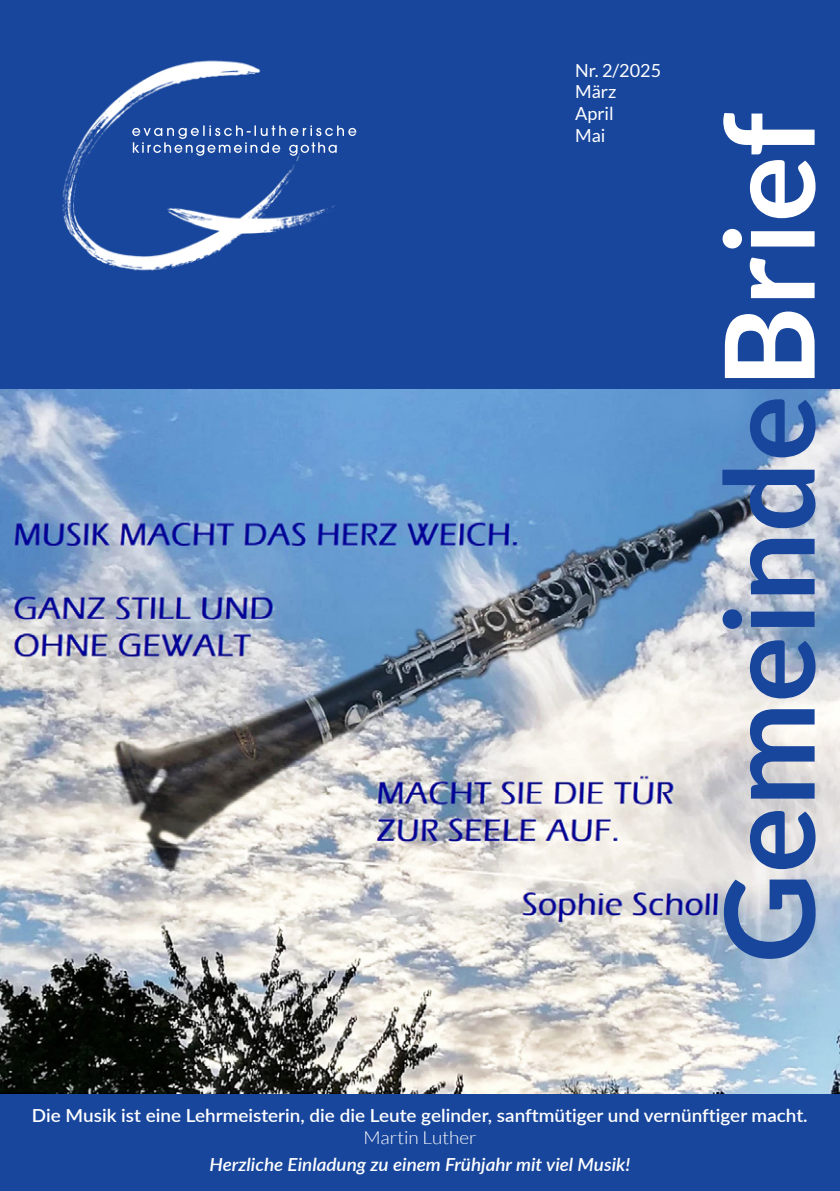
<style>
.page{position:relative;width:840px;height:1191px;background:#fff}
.page>*{position:absolute;margin:0;border:0;box-sizing:border-box;transform-origin:0 0}
.Text_Auflistung{font:700 124px "Lato";color:#18469d}
.Bildunterschrift{font:600 18px "Lato";color:#fff;scale:1.05 1}
.Bildunterschrift-2{font:italic 600 18px "Lato";color:#fff;scale:1.05 1}
.Text_9_10_8{font:18px "Lato";color:#fff}
.Bildunterschrift-3{font:300 18px "Lato";color:#fff;scale:1.05 1}
.s1{color:#fff}
</style>
<div class="page">
<div style="left:0;top:0;width:839px;height:1191px;background:#18469d"></div>
<img style="left:0;top:390px;width:839px;height:703px">
<img style="left:50px;top:47px;width:298px;height:239px">
<svg style="left:132px;top:125px;width:224px;height:31px"></svg>
<p class="Text_9_10_8" style="left:575px;top:60px;width:87px">Nr. 2/2025</p>
<p class="Text_9_10_8" style="left:575px;top:82px;width:43px">März</p>
<p class="Text_9_10_8" style="left:575px;top:104px;width:40px">April</p>
<p class="Text_9_10_8" style="left:575px;top:125px;width:32px">Mai</p>
<p class="Text_Auflistung" style="left:698px;top:962px;width:851px;rotate:-90deg">Gemeinde<span class="s1">Brief</span></p>
<p class="Bildunterschrift" style="left:32px;top:1102px;width:740px">Die Musik ist eine Lehrmeisterin, die die Leute gelinder, sanftmütiger und vernünftiger macht.</p>
<p class="Bildunterschrift-3" style="left:363px;top:1127px;width:109px">Martin Luther</p>
<p class="Bildunterschrift-2" style="left:209px;top:1151px;width:402px">Herzliche Einladung zu einem Frühjahr mit viel Musik!</p>
</div>
